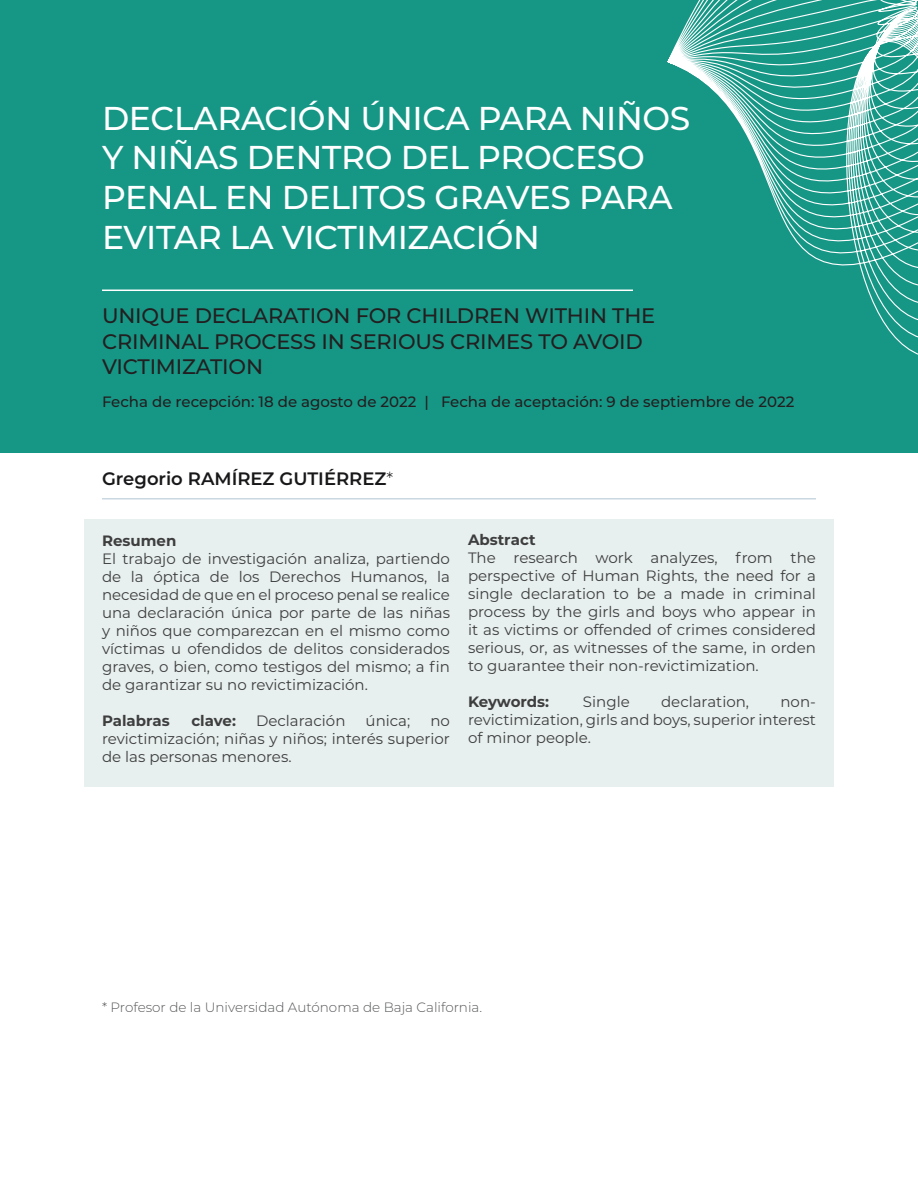
<style>
.page{position:relative;width:918px;height:1188px;background:#fff}
.page>*{position:absolute;margin:0;border:0;box-sizing:border-box;transform-origin:0 0}
.RIDP_-_Título_Artícu{font:500 33px/39.6px "Montserrat";letter-spacing:-.01em;color:#fff}
.RIDP_-_Título_Artícu-2{font:500 21px/25.2px "Montserrat";letter-spacing:-.01em;color:#231f20}
.t1{font:600 18px "Montserrat";color:#181719}
.RIDP_-_Texto_artícul{font:15px/18px "Montserrat";color:#3e3e3f;text-align:justify}
.Fechas_de_recepción{font:500 15px "Montserrat";color:#231f20}
.RIDP_-_Texto_artícul-2{font:700 15px "Montserrat";color:#3e3e3f}
.RIDP_-_Notas_al_pie{font:300 13.5px "Montserrat";color:#57585a}
.s1{font-weight:300}
</style>
<div class="page">
<div style="left:84px;top:519px;width:750px;height:268px;background:#e7f0ee"></div>
<div style="left:0;top:0;width:918px;height:452px;background:#169786"></div>
<hr style="left:102px;top:290px;width:531px;height:1px;background:#fff">
<hr style="left:102px;top:498px;width:714px;height:2px;background:#cad8e2">
<svg style="left:667px;top:0;width:251px;height:355px"></svg>
<p class="RIDP_-_Título_Artícu" style="left:102px;top:97px;width:590px">DECLARACIÓN ÚNICA PARA NIÑOS<br>Y NIÑAS DENTRO DEL PROCESO<br>PENAL EN DELITOS GRAVES PARA<br>EVITAR LA VICTIMIZACIÓN</p>
<p class="RIDP_-_Título_Artícu-2" style="left:102px;top:302px;width:555px">UNIQUE DECLARATION FOR CHILDREN WITHIN THE<br>CRIMINAL PROCESS IN SERIOUS CRIMES TO AVOID<br>VICTIMIZATION</p>
<p class="Fechas_de_recepción" style="left:102px;top:391px;width:694px">Fecha de recepción: 18 de agosto de 2022 | Fecha de aceptación: 9 de septiembre de 2022</p>
<p class="t1" style="left:102px;top:466px;width:293px">Gregorio RAMÍREZ GUTIÉRREZ<span class="s1">*</span></p>
<p class="RIDP_-_Texto_artícul-2" style="left:102px;top:529px;width:76px">Resumen</p>
<p class="RIDP_-_Texto_artícul" style="left:102px;top:549px;width:349px">El trabajo de investigación analiza, partiendo de la óptica de los Derechos Humanos, la necesidad de que en el proceso penal se realice una declaración única por parte de las niñas y niños que comparezcan en el mismo como víctimas u ofendidos de delitos considerados graves, o bien, como testigos del mismo; a fin de garantizar su no revictimización.</p>
<p class="RIDP_-_Texto_artícul-2" style="left:102px;top:709px;width:69px">Palabras</p>
<p class="RIDP_-_Texto_artícul-2" style="left:191px;top:709px;width:46px">clave:</p>
<p class="RIDP_-_Texto_artícul" style="left:256px;top:711px;width:91px">Declaración</p>
<p class="RIDP_-_Texto_artícul" style="left:366px;top:711px;width:46px">única;</p>
<p class="RIDP_-_Texto_artícul" style="left:102px;top:711px;width:349px;text-indent:328px">no revictimización; niñas y niños; interés superior de las personas menores.</p>
<p class="RIDP_-_Texto_artícul-2" style="left:468px;top:529px;width:69px">Abstract</p>
<p class="RIDP_-_Texto_artícul" style="left:468px;top:548px;width:349px">The research work analyzes, from the perspective of Human Rights, the need for a single declaration to be a made in criminal process by the girls and boys who appear in it as victims or offended of crimes considered serious, or, as witnesses of the same, in orden to guarantee their non-revictimization.</p>
<p class="RIDP_-_Texto_artícul-2" style="left:468px;top:691px;width:83px">Keywords:</p>
<p class="RIDP_-_Texto_artícul" style="left:583px;top:692px;width:48px">Single</p>
<p class="RIDP_-_Texto_artícul" style="left:661px;top:692px;width:90px">declaration,</p>
<p class="RIDP_-_Texto_artícul" style="left:468px;top:692px;width:349px;text-indent:312px">non&shy;revictimization, girls and boys, superior interest of minor people.</p>
<p class="RIDP_-_Notas_al_pie" style="left:102px;top:998px;width:382px">* Profesor de la Universidad Autónoma de Baja California.</p>
</div>
